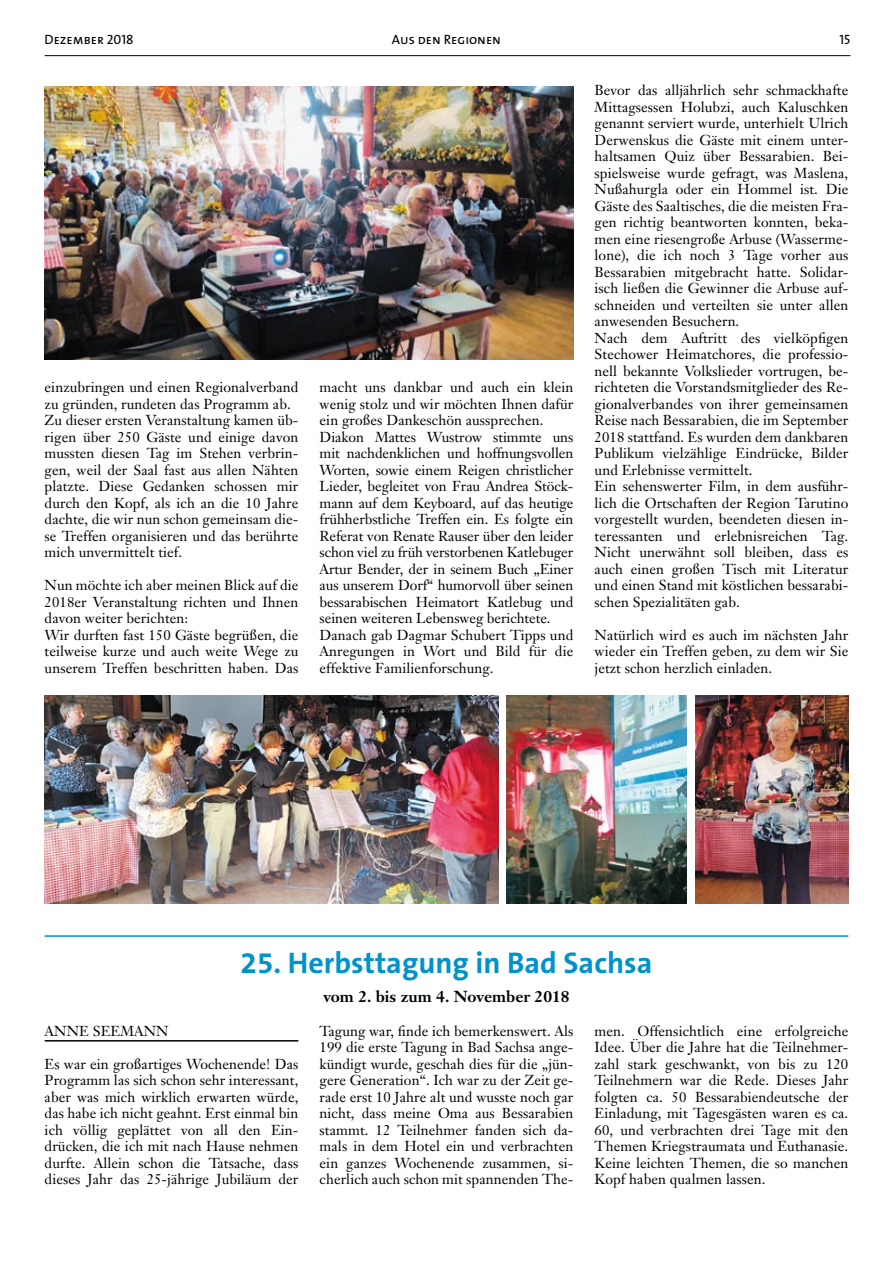
<style>
.page{position:relative;width:893px;height:1263px;background:#fff}
.page>*{position:absolute;margin:0;border:0;box-sizing:border-box;transform-origin:0 0}
.t1{font:700 30px "The Sans B7";color:#0092ca}
.t2{font:700 15.75px "Janson Text";color:#000}
.t3{font:14.25px/16.5px "Janson Text";letter-spacing:.005em;color:#000}
.t4{font:13.5px "The Sans Caps";color:#000}
</style>
<div class="page">
<hr style="left:45px;top:55px;width:805px;height:1px;background:#000">
<img style="left:695px;top:696px;width:153px;height:208px">
<img style="left:45px;top:696px;width:453px;height:208px">
<img style="left:507px;top:696px;width:180px;height:208px">
<img style="left:45px;top:87px;width:528px;height:272px">
<hr style="left:45px;top:1040px;width:253px;height:1px;background:#000">
<hr style="left:45px;top:935px;width:803px;height:2px;background:#0092ca">
<p class="t4" style="left:45px;top:28px;width:91px">Dezember 2018</p>
<p class="t4" style="left:392px;top:28px;width:111px">Aus den Regionen</p>
<p class="t4" style="left:839px;top:28px;width:13px">15</p>
<p class="t3" style="left:45px;top:379px;width:255px">einzubringen und einen Regionalverband zu gründen, rundeten das Programm ab.<br>Zu dieser ersten Veranstaltung kamen üb&shy;rigen über 250 Gäste und einige davon mussten diesen Tag im Stehen verbrin&shy;gen, weil der Saal fast aus allen Nähten platzte. Diese Gedanken schossen mir durch den Kopf, als ich an die 10 Jahre dachte, die wir nun schon gemeinsam die&shy;se Treffen organisieren und das berührte mich unvermittelt tief.</p>
<p class="t3" style="left:45px;top:577px;width:255px">Nun möchte ich aber meinen Blick auf die 2018er Veranstaltung richten und Ihnen davon weiter berichten:<br>Wir durften fast 150 Gäste begrüßen, die teilweise kurze und auch weite Wege zu unserem Treffen beschritten haben. Das</p>
<p class="t3" style="left:320px;top:379px;width:255px">macht uns dankbar und auch ein klein wenig stolz und wir möchten Ihnen dafür ein großes Dankeschön aussprechen.<br>Diakon Mattes Wustrow stimmte uns mit nachdenklichen und hoffnungsvollen Worten, sowie einem Reigen christlicher Lieder, begleitet von Frau Andrea Stöck&shy;mann auf dem Keyboard, auf das heutige frühherbstliche Treffen ein. Es folgte ein Referat von Renate Rauser über den leider schon viel zu früh verstorbenen Katlebuger Artur Bender, der in seinem Buch „Einer aus unserem Dorf“ humorvoll über seinen bessarabischen Heimatort Katlebug und seinen weiteren Lebensweg berichtete.<br>Danach gab Dagmar Schubert Tipps und Anregungen in Wort und Bild für die effektive Familienforschung.</p>
<p class="t3" style="left:595px;top:82px;width:255px">Bevor das alljährlich sehr schmackhafte Mittagsessen Holubzi, auch Kaluschken genannt serviert wurde, unterhielt Ulrich Derwenskus die Gäste mit einem unter&shy;haltsamen Quiz über Bessarabien. Bei&shy;spielsweise wurde gefragt, was Maslena, Nußahurgla oder ein Hommel ist. Die Gäste des Saaltisches, die die meisten Fra&shy;gen richtig beantworten konnten, beka&shy;men eine riesengroße Arbuse (Wasserme&shy;lone), die ich noch 3 Tage vorher aus Bessarabien mitgebracht hatte. Solidar&shy;isch ließen die Gewinner die Arbuse auf&shy;schneiden und verteilten sie unter allen anwesenden Besuchern.<br>Nach dem Auftritt des vielköpfigen Stechower Heimatchores, die professio&shy;nell bekannte Volkslieder vortrugen, be&shy;richteten die Vorstandsmitglieder des Re&shy;gionalverbandes von ihrer gemeinsamen Reise nach Bessarabien, die im September 2018 stattfand. Es wurden dem dankbaren Publikum vielzählige Eindrücke, Bilder und Erlebnisse vermittelt.<br>Ein sehenswerter Film, in dem ausführ&shy;lich die Ortschaften der Region Tarutino vorgestellt wurden, beendeten diesen in&shy;teressanten und erlebnisreichen Tag.<br>Nicht unerwähnt soll bleiben, dass es auch einen großen Tisch mit Literatur und einen Stand mit köstlichen bessarabi&shy;schen Spezialitäten gab.</p>
<p class="t3" style="left:595px;top:626px;width:255px;text-align:justify">Natürlich wird es auch im nächsten Jahr wieder ein Treffen geben, zu dem wir Sie jetzt schon herzlich einladen.</p>
<h1 class="t1" style="left:241px;top:947px;width:413px">25. Herbsttagung in Bad Sachsa</h1>
<p class="t2" style="left:323px;top:987px;width:248px">vom 2. bis zum 4. November 2018</p>
<p class="t3" style="left:320px;top:1022px;width:255px;text-align:justify">Tagung war, finde ich bemerkenswert. Als 199 die erste Tagung in Bad Sachsa ange&shy;kündigt wurde, geschah dies für die „jün&shy;gere Generation“. Ich war zu der Zeit ge&shy;rade erst 10 Jahre alt und wusste noch gar nicht, dass meine Oma aus Bessarabien stammt. 12 Teilnehmer fanden sich da&shy;mals in dem Hotel ein und verbrachten ein ganzes Wochenende zusammen, si&shy;cherlich auch schon mit spannenden The-</p>
<p class="t3" style="left:595px;top:1022px;width:255px;text-align:justify">men. Offensichtlich eine erfolgreiche Idee. Über die Jahre hat die Teilnehmer&shy;zahl stark geschwankt, von bis zu 120<br>Teilnehmern war die Rede. Dieses Jahr folgten ca. 50 Bessarabiendeutsche der Einladung, mit Tagesgästen waren es ca.<br>60, und verbrachten drei Tage mit den Themen Kriegstraumata und Euthanasie.<br>Keine leichten Themen, die so manchen Kopf haben qualmen lassen.</p>
<p class="t3" style="left:45px;top:1022px;width:68px">Anne Seema</p>
<p class="t3" style="left:144px;top:1022px;width:26px">nn</p>
<p class="t3" style="left:45px;top:1055px;width:255px;text-align:justify">Es war ein großartiges Wochenende! Das Programm las sich schon sehr interessant, aber was mich wirklich erwarten würde, das habe ich nicht geahnt. Erst einmal bin ich völlig geplättet von all den Ein&shy;drücken, die ich mit nach Hause nehmen durfte. Allein schon die Tatsache, dass dieses Jahr das 25-jährige Jubiläum der</p>
</div>
